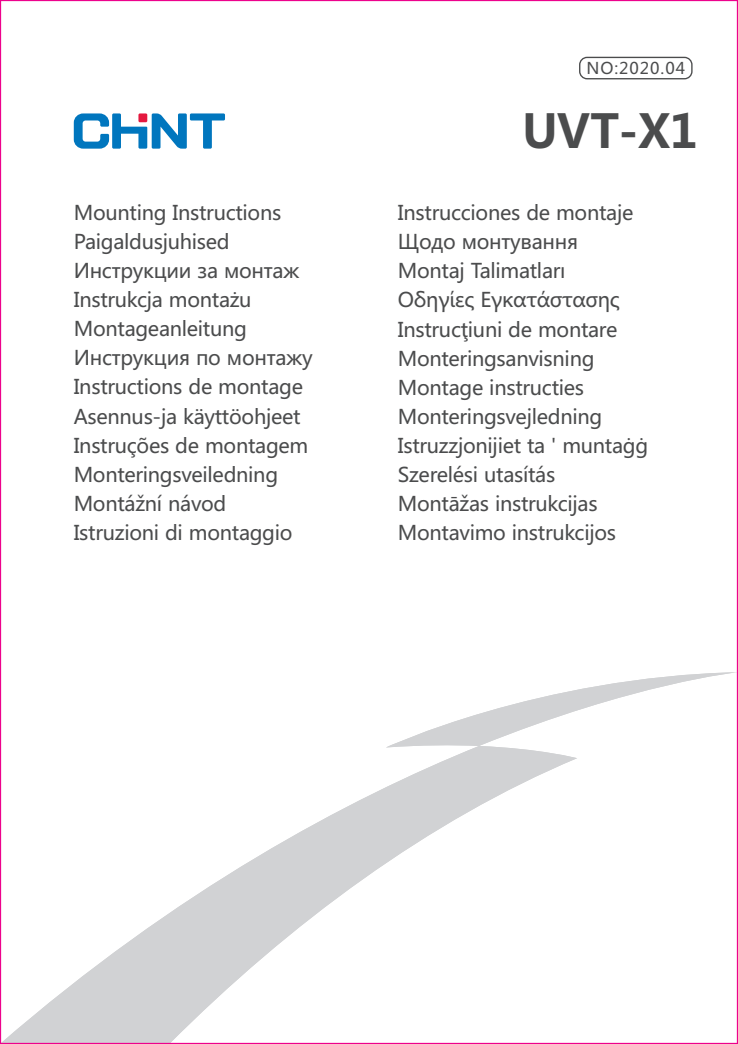
<style>
.page{position:relative;width:738px;height:1044px;background:#fff}
.page>*{position:absolute;margin:0;border:0;box-sizing:border-box;transform-origin:0 0}
.t1{font:700 46px "Microsoft Ya Hei";color:#4b4c4d}
.t2{font:20px/29.2px "Microsoft Ya Hei";letter-spacing:-.015em;color:#4b4c4d}
.t3{font:16px "Microsoft Ya Hei";letter-spacing:.06em;color:#4b4c4d}
</style>
<div class="page">
<svg style="left:579px;top:57px;width:113px;height:22px"></svg>
<svg style="left:74px;top:113px;width:151px;height:36px"></svg>
<div style="left:138px;top:113px;width:9px;height:9px;background:#e4183e"></div>
<svg style="left:392px;top:672px;width:342px;height:73px"></svg>
<svg style="left:5px;top:745px;width:571px;height:295px"></svg>
<p class="t3" style="left:586px;top:61px;width:100px">NO:2020.04</p>
<h1 class="t1" style="left:522px;top:111px;width:177px">UVT-X1</h1>
<p class="t2" style="left:74px;top:200px;width:240px">Mounting Instructions<br>Paigaldusjuhised<br>Инструкции за монтаж<br>Instrukcja montażu<br>Montageanleitung<br>Инструкция по монтажу<br>Instructions de montage<br>Asennus-ja käyttöohjeet<br>Instruções de montagem<br>Monteringsveiledning<br>Montážní návod<br>Istruzioni di montaggio</p>
<p class="t2" style="left:397px;top:200px;width:252px">Instrucciones de montaje<br>Щодо монтування<br>Montaj Talimatları<br>Οδηγίες Εγκατάστασης<br>Instrucţiuni de montare<br>Monteringsanvisning<br>Montage instructies<br>Monteringsvejledning<br>Istruzzjonijiet ta ' muntaġġ<br>Szerelési utasítás<br>Montāžas instrukcijas<br>Montavimo instrukcijos</p>
</div>
